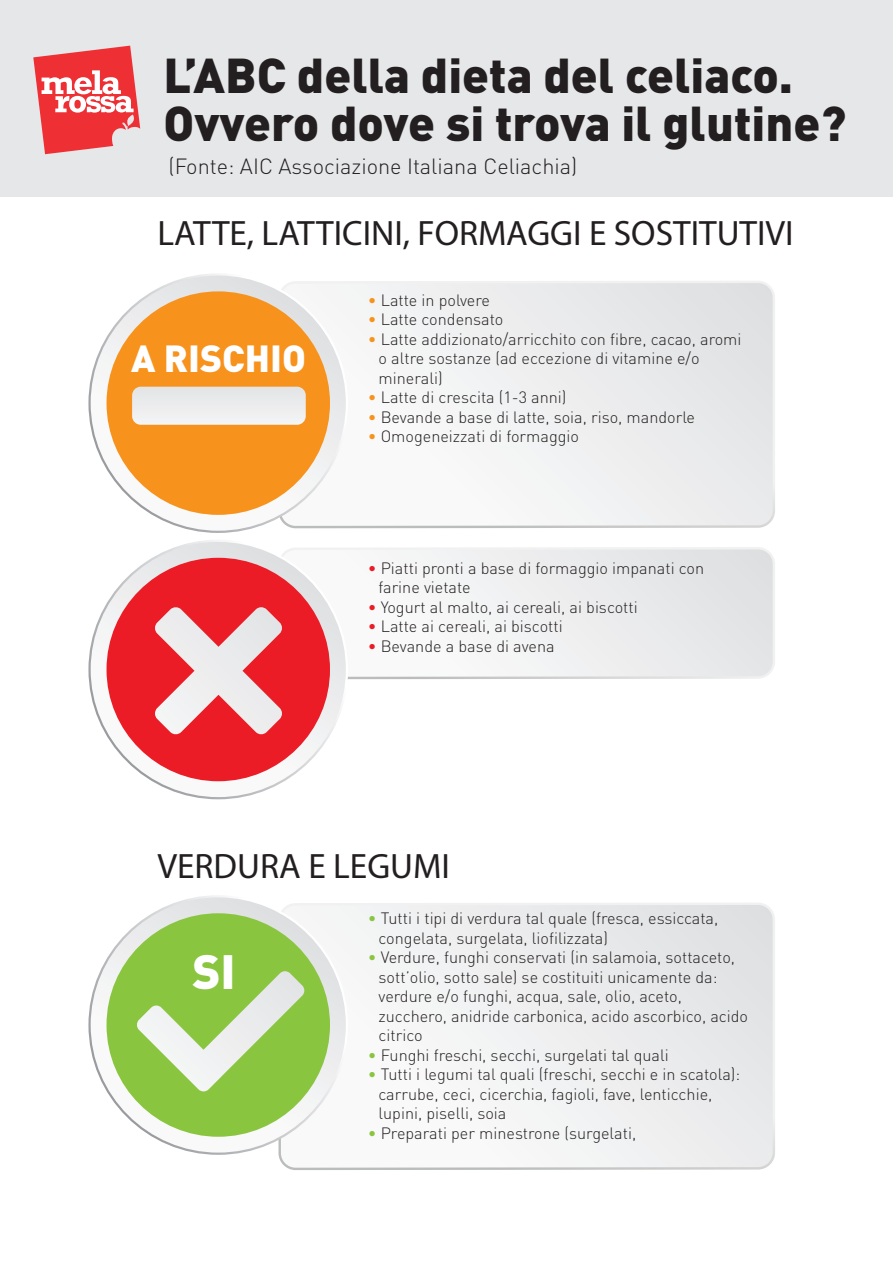
<style>
.page{position:relative;width:893px;height:1263px;background:#fff}
.page>*{position:absolute;margin:0;border:0;box-sizing:border-box;transform-origin:0 0}
.t1{font:900 48.3px/48px "DIN";color:#231f20}
.t2{font:900 47.55px "DIN";color:#fff}
.t3{font:900 37.35px "DIN";color:#fff}
.t4{font:35.4px "Myriad Pro";color:#231f20}
.t5{font:300 21.75px "DIN";color:#231f20}
.t6{font:300 16.2px/19.5px "DIN";color:#231f20}
.s1{color:#f7931d}
.s2{color:#eb1c26}
.s3{color:#8ac540}
</style>
<div class="page">
<svg style="left:291px;top:547px;width:484px;height:132px"></svg>
<svg style="left:281px;top:549px;width:492px;height:128px"></svg>
<svg style="left:88px;top:540px;width:260px;height:259px"></svg>
<svg style="left:91px;top:542px;width:255px;height:255px"></svg>
<div style="left:107px;top:558px;width:223px;height:223px;background:#eb1c26;border-radius:50%"></div>
<div style="left:0;top:0;width:893px;height:196px;background:#e6e7e9"></div>
<svg style="left:155px;top:607px;width:127px;height:128px"></svg>
<svg style="left:33px;top:46px;width:107px;height:108px"></svg>
<svg style="left:280px;top:281px;width:495px;height:247px"></svg>
<svg style="left:281px;top:283px;width:492px;height:243px"></svg>
<svg style="left:88px;top:273px;width:260px;height:260px"></svg>
<svg style="left:91px;top:276px;width:255px;height:255px"></svg>
<div style="left:107px;top:291px;width:223px;height:224px;background:#f7931d;border-radius:50%"></div>
<svg style="left:132px;top:387px;width:174px;height:38px;background:#ebeae9"></svg>
<svg style="left:281px;top:905px;width:492px;height:263px"></svg>
<svg style="left:88px;top:895px;width:260px;height:260px"></svg>
<div style="left:91px;top:897px;width:255px;height:255px;background:linear-gradient(to bottom,#e1e2e3,#fbfbfa);border-radius:128px"></div>
<div style="left:107px;top:913px;width:223px;height:224px;background:#8ac540;border-radius:50%"></div>
<svg style="left:137px;top:971px;width:168px;height:121px"></svg>
<h1 class="t1" style="left:164px;top:49px;width:684px">L’ABC della dieta del celiaco.<br>Ovvero dove si trova il glutine?</h1>
<h3 class="t5" style="left:168px;top:153px;width:410px">(Fonte: AIC Associazione Italiana Celiachia)</h3>
<h3 class="t4" style="left:158px;top:211px;width:638px">LATTE, LATTICINI, FORMAGGI E SOSTITUTIVI</h3>
<h3 class="t3" style="left:131px;top:334px;width:176px">A RISCHIO</h3>
<p class="t6" style="left:368px;top:290px;width:124px"><span class="s1">•</span> Latte in polvere</p>
<p class="t6" style="left:368px;top:309px;width:137px"><span class="s1">•</span> Latte condensato</p>
<p class="t6" style="left:379px;top:329px;width:364px;text-indent:-11px"><span class="s1">•</span> Latte addizionato/arricchito con fibre, cacao, aromi o altre sostanze (ad eccezione di vitamine e/o minerali)</p>
<p class="t6" style="left:368px;top:387px;width:200px"><span class="s1">•</span> Latte di crescita (1-3 anni)</p>
<p class="t6" style="left:368px;top:407px;width:329px"><span class="s1">•</span> Bevande a base di latte, soia, riso, mandorle</p>
<p class="t6" style="left:368px;top:426px;width:213px"><span class="s1">•</span> Omogeneizzati di formaggio</p>
<p class="t6" style="left:379px;top:558px;width:327px;text-indent:-11px"><span class="s2">•</span> Piatti pronti a base di formaggio impanati con farine vietate</p>
<p class="t6" style="left:368px;top:597px;width:272px"><span class="s2">•</span> Yogurt al malto, ai cereali, ai biscotti</p>
<p class="t6" style="left:368px;top:617px;width:197px"><span class="s2">•</span> Latte ai cereali, ai biscotti</p>
<p class="t6" style="left:368px;top:636px;width:188px"><span class="s2">•</span> Bevande a base di avena</p>
<h3 class="t4" style="left:158px;top:844px;width:294px">VERDURA E LEGUMI</h3>
<h2 class="t2" style="left:192px;top:940px;width:45px">SI</h2>
<p class="t6" style="left:379px;top:909px;width:341px;text-indent:-11px"><span class="s3">•</span> Tutti i tipi di verdura tal quale (fresca, essiccata, congelata, surgelata, liofilizzata)</p>
<p class="t6" style="left:379px;top:948px;width:371px;text-indent:-11px"><span class="s3">•</span> Verdure, funghi conservati (in salamoia, sottaceto, sott’olio, sotto sale) se costituiti unicamente da: verdure e/o funghi, acqua, sale, olio, aceto, zucchero, anidride carbonica, acido ascorbico, acido citrico</p>
<p class="t6" style="left:368px;top:1045px;width:303px"><span class="s3">•</span> Funghi freschi, secchi, surgelati tal quali</p>
<p class="t6" style="left:379px;top:1065px;width:363px;text-indent:-11px"><span class="s3">•</span> Tutti i legumi tal quali (freschi, secchi e in scatola): carrube, ceci, cicerchia, fagioli, fave, lenticchie, lupini, piselli, soia</p>
<p class="t6" style="left:368px;top:1123px;width:270px"><span class="s3">•</span> Preparati per minestrone (surgelati,</p>
</div>
